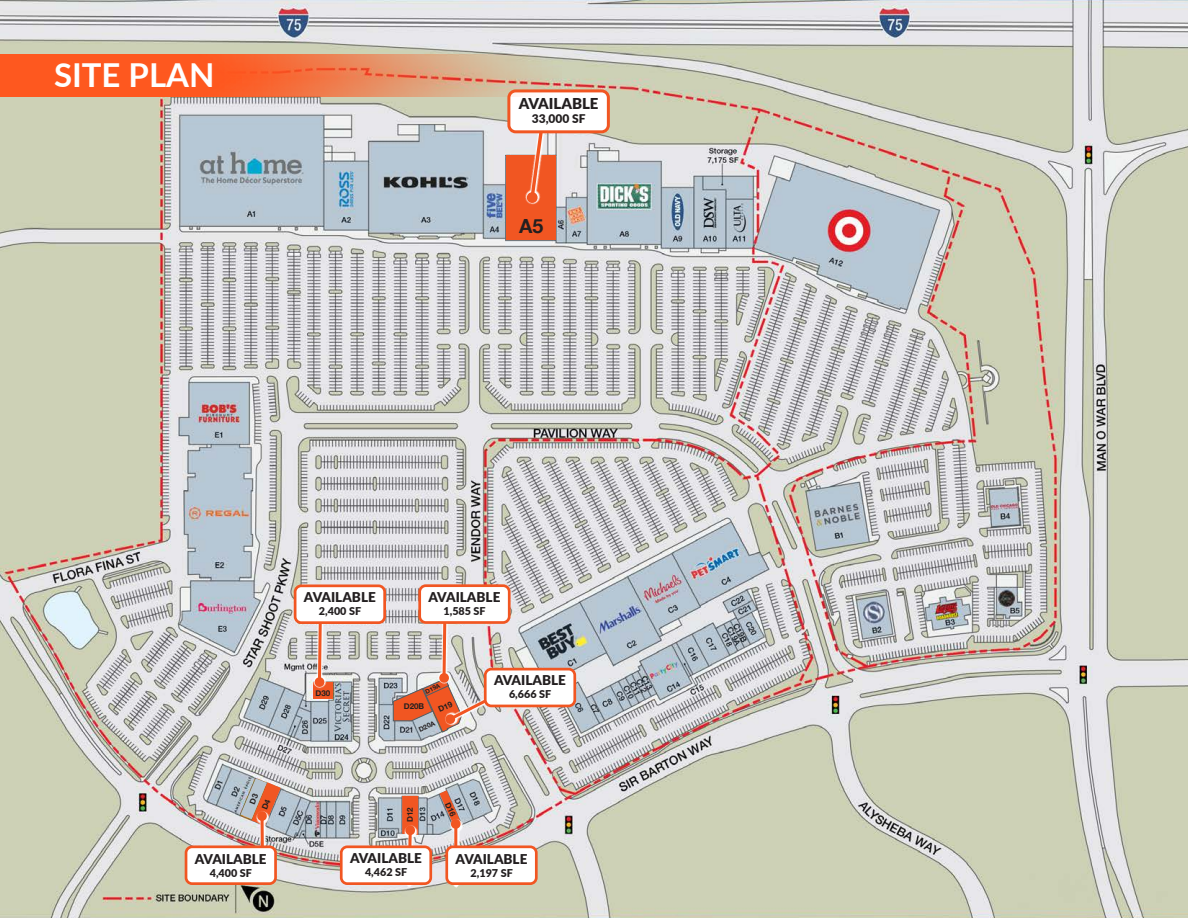
<style>
.page{position:relative;width:1188px;height:918px;background:#fff}
.page>*{position:absolute;margin:0;border:0;box-sizing:border-box;transform-origin:0 0}
.t1{font:700 33px "Lato";color:#fff}
.t2{font:700 19.5px "Helvetica Neue";color:#231f20}
.t3{font:900 15px "Lato";color:#231f20}
.t4{font:900 13.5px "Lato";color:#231f20}
.t5{font:900 12px "Lato";color:#231f20}
.t6{font:900 10.8px "Lato";color:#231f20}
.t7{font:700 7.95px "Helvetica Neue";color:#231f20}
.t8{font:700 6.75px "Helvetica Neue";color:#231f20}
.t9{font:700 6.15px "Helvetica Neue";color:#231f20}
</style>
<div class="page">
<img style="left:0;top:0;width:1188px;height:918px">
<div style="left:506px;top:155px;width:49px;height:85px;background:#f15622"></div>
<svg style="left:495px;top:125px;width:83px;height:83px"></svg>
<div style="left:509px;top:91px;width:99px;height:41px;background:#fff;border-radius:7px"></div>
<div style="left:507px;top:89px;width:103px;height:44px;border:3px solid #f15622;border-radius:7px"></div>
<img style="left:0;top:54px;width:561px;height:42px">
<div style="left:313px;top:682px;width:20px;height:16px;background:#f15622"></div>
<svg style="left:284px;top:617px;width:73px;height:75px;background:#d1c5c2"></svg>
<div style="left:295px;top:586px;width:90px;height:37px;background:#fff;border-radius:6px"></div>
<div style="left:294px;top:584px;width:92px;height:40px;border:3px solid #f15622;border-radius:6px"></div>
<div style="left:485px;top:669px;width:90px;height:37px;background:#fff;border-radius:6px"></div>
<div style="left:484px;top:668px;width:92px;height:39px;border:3px solid #f15622;border-radius:6px"></div>
<div style="left:420px;top:586px;width:89px;height:37px;background:#fff;border-radius:6px"></div>
<div style="left:418px;top:584px;width:93px;height:40px;border:3px solid #f15622;border-radius:6px"></div>
<div style="left:186px;top:847px;width:90px;height:37px;background:#fff;border-radius:6px"></div>
<div style="left:185px;top:845px;width:92px;height:40px;border:3px solid #f15622;border-radius:6px"></div>
<div style="left:447px;top:847px;width:89px;height:37px;background:#fff;border-radius:6px"></div>
<div style="left:445px;top:845px;width:93px;height:40px;border:3px solid #f15622;border-radius:6px"></div>
<div style="left:341px;top:847px;width:90px;height:37px;background:#fff;border-radius:6px"></div>
<div style="left:340px;top:845px;width:92px;height:40px;border:3px solid #f15622;border-radius:6px"></div>
<svg style="left:393px;top:613px;width:116px;height:122px;background:#d9beb5"></svg>
<svg style="left:377px;top:790px;width:114px;height:98px"></svg>
<img style="left:223px;top:778px;width:78px;height:108px">
<h1 class="t1" style="left:54px;top:50px;width:162px">SITE PLAN</h1>
<p class="t3" style="left:519px;top:92px;width:81px">AVAILABLE</p>
<p class="t5" style="left:532px;top:110px;width:55px">33,000 SF</p>
<h2 class="t2" style="left:519px;top:211px;width:26px">A5</h2>
<p class="t4" style="left:195px;top:848px;width:73px">AVAILABLE</p>
<p class="t6" style="left:210px;top:864px;width:44px">4,400 SF</p>
<p class="t4" style="left:304px;top:587px;width:73px">AVAILABLE</p>
<p class="t6" style="left:319px;top:603px;width:44px">2,400 SF</p>
<p class="t7" style="left:316px;top:687px;width:16px">D30</p>
<p class="t4" style="left:429px;top:587px;width:73px">AVAILABLE</p>
<p class="t6" style="left:443px;top:603px;width:44px">1,585 SF</p>
<p class="t9" style="left:424px;top:687px;width:17px;rotate:-24deg">D19A</p>
<p class="t7" style="left:404px;top:700px;width:22px">D20B</p>
<p class="t8" style="left:417px;top:725px;width:19px;rotate:-24deg">D20A</p>
<p class="t4" style="left:494px;top:670px;width:73px">AVAILABLE</p>
<p class="t6" style="left:509px;top:686px;width:44px">6,666 SF</p>
<p class="t7" style="left:404px;top:822px;width:16px;rotate:-90deg">D12</p>
<p class="t4" style="left:350px;top:848px;width:73px">AVAILABLE</p>
<p class="t6" style="left:365px;top:864px;width:44px">4,462 SF</p>
<p class="t4" style="left:456px;top:848px;width:73px">AVAILABLE</p>
<p class="t6" style="left:471px;top:864px;width:44px">2,197 SF</p>
</div>
